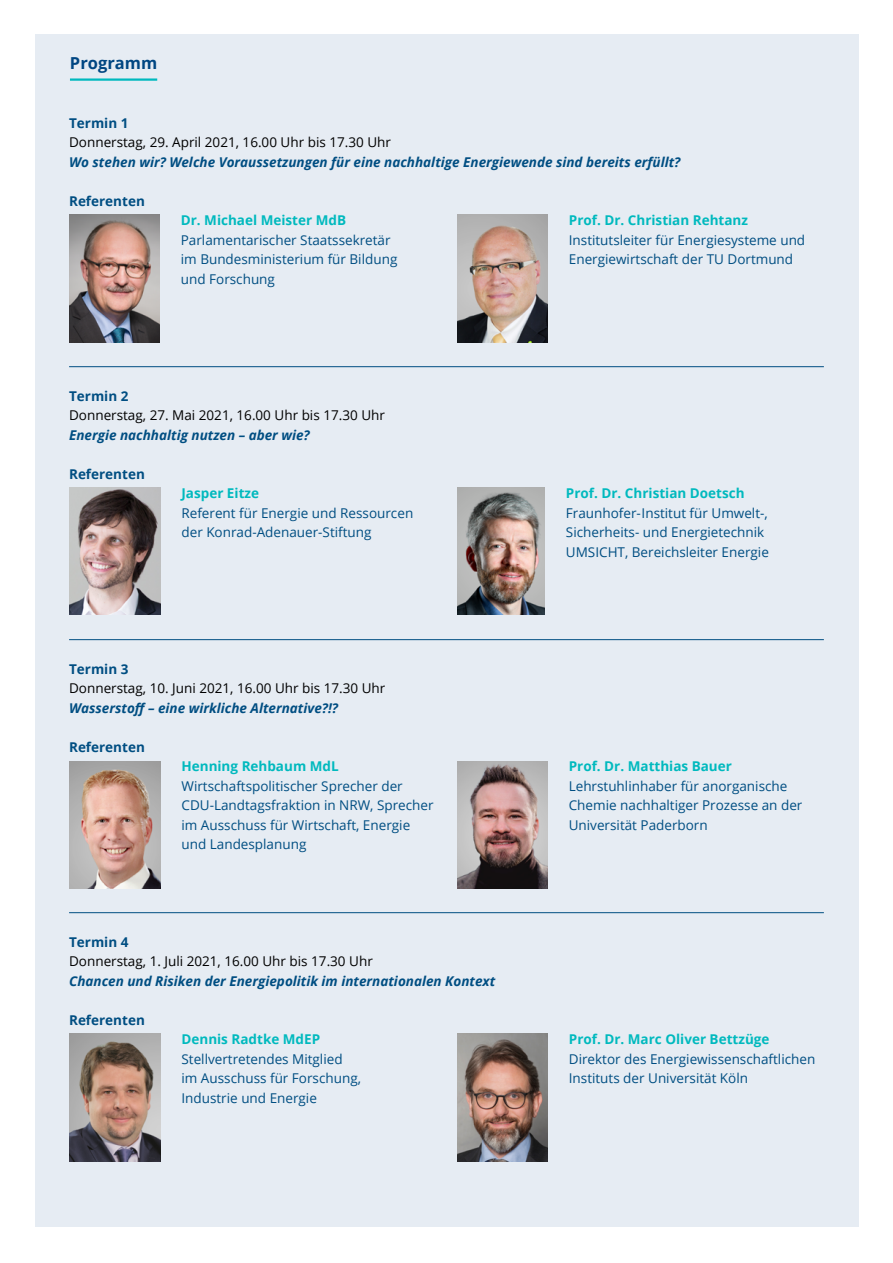
<style>
.page{position:relative;width:893px;height:1263px;background:#fff}
.page>*{position:absolute;margin:0;border:0;box-sizing:border-box;transform-origin:0 0}
.t1{font:700 16.5px "Open Sans";color:#004682}
.t2{font:13.5px/19.5px "Open Sans";color:#004e82}
.t3{font:italic 700 13.5px "Open Sans";color:#004e82}
.t4{font:13.5px "Open Sans";color:#000}
.t5{font:700 13.5px "Open Sans";color:#00b9be}
.t6{font:700 13.5px "Open Sans";color:#004e82}
</style>
<div class="page">
<div style="left:35px;top:34px;width:824px;height:1193px;background:#e6ecf3"></div>
<hr style="left:70px;top:78px;width:87px;height:3px;background:#00b9be">
<hr style="left:69px;top:366px;width:755px;height:1px;background:#004e82">
<hr style="left:69px;top:639px;width:755px;height:1px;background:#004e82">
<hr style="left:69px;top:912px;width:755px;height:1px;background:#004e82">
<img style="left:69px;top:214px;width:91px;height:128px">
<img style="left:457px;top:214px;width:91px;height:128px">
<img style="left:69px;top:488px;width:91px;height:127px">
<img style="left:457px;top:487px;width:88px;height:128px">
<img style="left:457px;top:761px;width:90px;height:128px">
<img style="left:69px;top:761px;width:91px;height:128px">
<img style="left:70px;top:1034px;width:90px;height:127px">
<img style="left:457px;top:1034px;width:91px;height:127px">
<p class="t1" style="left:70px;top:51px;width:89px">Programm</p>
<p class="t6" style="left:69px;top:113px;width:61px">Termin 1</p>
<p class="t4" style="left:69px;top:133px;width:323px">Donnerstag, 29. April 2021, 16.00 Uhr bis 17.30 Uhr</p>
<p class="t3" style="left:69px;top:152px;width:613px">Wo stehen wir? Welche Voraussetzungen für eine nachhaltige Energiewende sind bereits erfüllt?</p>
<p class="t6" style="left:69px;top:191px;width:77px">Referenten</p>
<p class="t5" style="left:181px;top:211px;width:167px">Dr. Michael Meister MdB</p>
<p class="t2" style="left:181px;top:230px;width:218px">Parlamentarischer Staatssekretär im Bundesministerium für Bildung und Forschung</p>
<p class="t5" style="left:569px;top:211px;width:181px">Prof. Dr. Christian Rehtanz</p>
<p class="t2" style="left:569px;top:230px;width:238px">Institutsleiter für Energiesysteme und<br>Energiewirtschaft der TU Dortmund</p>
<p class="t6" style="left:69px;top:386px;width:61px">Termin 2</p>
<p class="t4" style="left:69px;top:406px;width:317px">Donnerstag, 27. Mai 2021, 16.00 Uhr bis 17.30 Uhr</p>
<p class="t3" style="left:69px;top:425px;width:242px">Energie nachhaltig nutzen – aber wie?</p>
<p class="t6" style="left:69px;top:464px;width:77px">Referenten</p>
<p class="t5" style="left:181px;top:484px;width:79px">Jasper Eitze</p>
<p class="t2" style="left:181px;top:503px;width:233px">Referent für Energie und Ressourcen der Konrad-Adenauer-Stiftung</p>
<p class="t6" style="left:69px;top:659px;width:61px">Termin 3</p>
<p class="t4" style="left:69px;top:679px;width:318px">Donnerstag, 10. Juni 2021, 16.00 Uhr bis 17.30 Uhr</p>
<p class="t3" style="left:69px;top:698px;width:271px">Wasserstoff – eine wirkliche Alternative?!?</p>
<p class="t6" style="left:69px;top:737px;width:77px">Referenten</p>
<p class="t5" style="left:181px;top:757px;width:159px">Henning Rehbaum MdL</p>
<p class="t2" style="left:181px;top:776px;width:254px">Wirtschaftspolitischer Sprecher der CDU-Landtagsfraktion in NRW, Sprecher im Ausschuss für Wirtschaft, Energie und Landesplanung</p>
<p class="t6" style="left:69px;top:932px;width:61px">Termin 4</p>
<p class="t4" style="left:69px;top:952px;width:305px">Donnerstag, 1. Juli 2021, 16.00 Uhr bis 17.30 Uhr</p>
<p class="t3" style="left:69px;top:971px;width:428px">Chancen und Risiken der Energiepolitik im internationalen Kontext</p>
<p class="t6" style="left:69px;top:1010px;width:77px">Referenten</p>
<p class="t5" style="left:181px;top:1030px;width:140px">Dennis Radtke MdEP</p>
<p class="t2" style="left:181px;top:1049px;width:181px">Stellvertretendes Mitglied im Ausschuss für Forschung,<br>Industrie und Energie</p>
<p class="t5" style="left:566px;top:484px;width:180px">Prof. Dr. Christian Doetsch</p>
<p class="t2" style="left:566px;top:503px;width:204px">Fraunhofer-Institut für Umwelt-,<br>Sicherheits- und Energietechnik<br>UMSICHT, Bereichsleiter Energie</p>
<p class="t5" style="left:569px;top:757px;width:165px">Prof. Dr. Matthias Bauer</p>
<p class="t2" style="left:569px;top:776px;width:235px">Lehrstuhlinhaber für anorganische<br>Chemie nachhaltiger Prozesse an der<br>Universität Paderborn</p>
<p class="t5" style="left:569px;top:1030px;width:202px">Prof. Dr. Marc Oliver Bettzüge</p>
<p class="t2" style="left:569px;top:1049px;width:248px">Direktor des Energiewissenschaftlichen<br>Instituts der Universität Köln</p>
</div>
